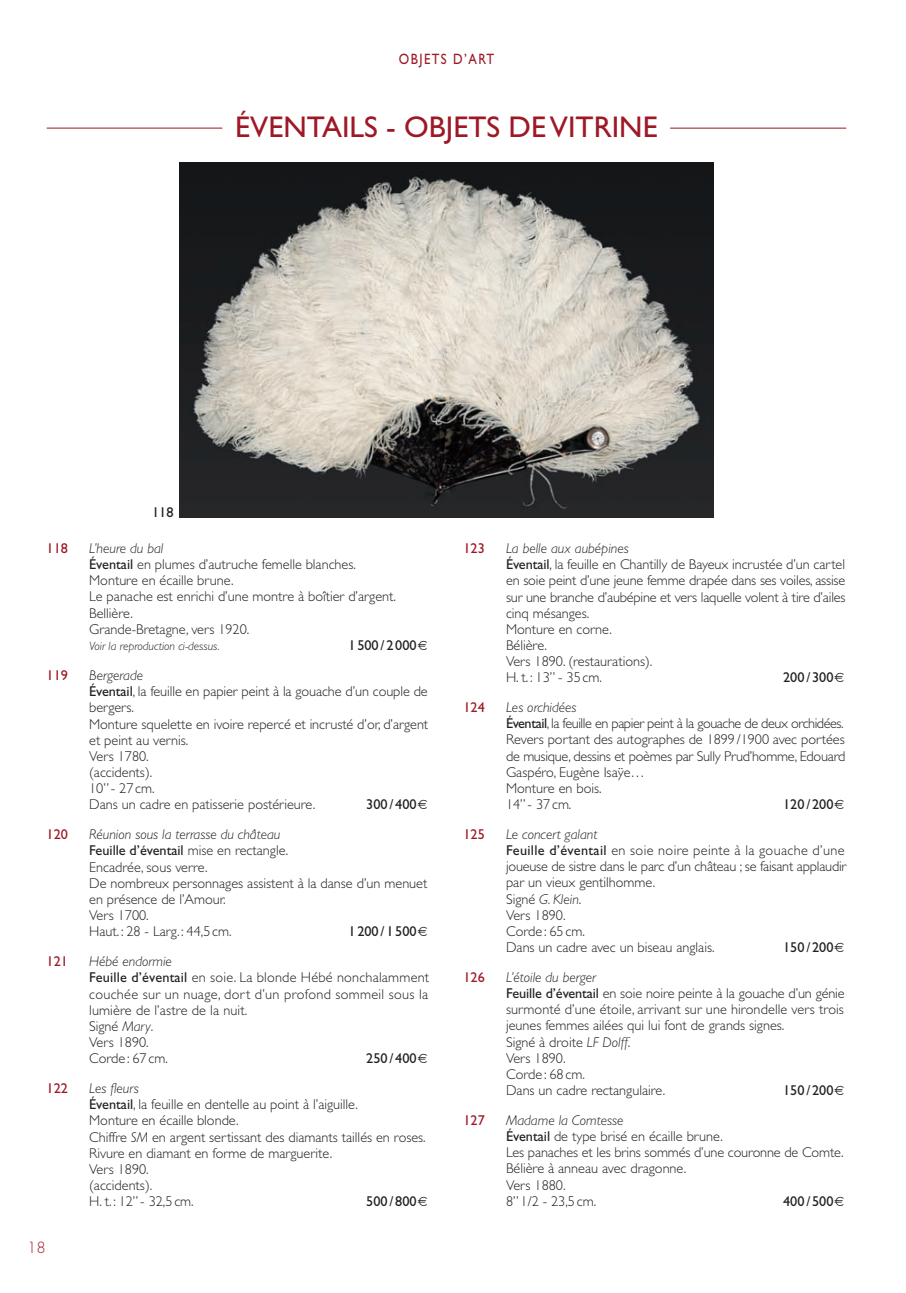
<style>
.page{position:relative;width:906px;height:1293px;background:#fff}
.page>*{position:absolute;margin:0;border:0;box-sizing:border-box;transform-origin:0 0}
.t1{font:30px "Gill Sans";color:#9e1825}
.t2{font:15px "Gill Sans";letter-spacing:.11em;color:#9e1825;scale:.85 1}
.t3{font:300 15px "Futura";color:#9e1825}
.t4{font:300 14.25px/16px "Gill Sans";color:#231f20}
.t5{font:14.25px "Gill Sans";color:#231f20}
.t6{font:14.25px "Gill Sans";color:#9e1825}
.t7{font:italic 300 12px "Gill Sans";color:#231f20}
.s1{font-style:italic}
.s2{font-weight:400}
</style>
<div class="page">
<hr style="left:47px;top:128px;width:175px;height:1px;background:#9e1825">
<hr style="left:670px;top:128px;width:176px;height:1px;background:#9e1825">
<img style="left:179px;top:163px;width:534px;height:354px">
<p class="t2" style="left:399px;top:54px;width:113px">OBJETS D’ART</p>
<h1 class="t1" style="left:235px;top:117px;width:424px">ÉVENTAILS - OBJETS DE VITRINE</h1>
<p class="t5" style="left:152px;top:507px;width:23px">118</p>
<p class="t6" style="left:47px;top:543px;width:23px">118</p>
<p class="t4" style="left:89px;top:542px;width:308px"><span class="s1">L’heure du bal<br></span><span class="s2">Éventail</span> en plumes d’autruche femelle blanches.<br>Monture en écaille brune.<br>Le panache est enrichi d’une montre à boîtier d’argent.<br>Bellière.<br>Grande-Bretagne, vers 1920.</p>
<p class="t7" style="left:89px;top:641px;width:132px">Voir la reproduction ci-dessus.</p>
<p class="t5" style="left:348px;top:640px;width:70px">1 500 / 2 000</p>
<p class="t6" style="left:47px;top:670px;width:23px">119</p>
<p class="t4" style="left:89px;top:669px;width:340px"><span class="s1">Bergerade<br></span><span class="s2">Éventail</span>, la feuille en papier peint à la gouache d’un couple de bergers.<br>Monture squelette en ivoire repercé et incrusté d’or, d’argent et peint au vernis.<br>Vers 1780.<br>(accidents).<br>10”- 27cm.<br>Dans un cadre en patisserie postérieure.</p>
<p class="t5" style="left:366px;top:799px;width:52px">300 / 400</p>
<p class="t6" style="left:47px;top:829px;width:23px">120</p>
<p class="t4" style="left:89px;top:828px;width:340px"><span class="s1">Réunion sous la terrasse du château<br></span><span class="s2">Feuille d’éventail</span> mise en rectangle.<br>Encadrée, sous verre.<br>De nombreux personnages assistent à la danse d’un menuet en présence de l’Amour.<br>Vers 1700.<br>Haut.: 28 - Larg.: 44,5cm.</p>
<p class="t5" style="left:348px;top:926px;width:70px">1 200 / 1 500</p>
<p class="t6" style="left:47px;top:956px;width:23px">121</p>
<p class="t4" style="left:89px;top:955px;width:341px"><span class="s1">Hébé endormie<br></span><span class="s2">Feuille d’éventail</span> en soie. La blonde Hébé nonchalamment couchée sur un nuage, dort d’un profond sommeil sous la lumière de l’astre de la nuit.<br>Signé <span class="s1">Mary</span>.<br>Vers 1890.<br>Corde: 67 cm.</p>
<p class="t5" style="left:366px;top:1052px;width:52px">250 / 400</p>
<p class="t6" style="left:47px;top:1083px;width:23px">122</p>
<p class="t4" style="left:89px;top:1082px;width:338px"><span class="s1">Les fleurs<br></span><span class="s2">Éventail</span>, la feuille en dentelle au point à l’aiguille.<br>Monture en écaille blonde.<br>Chiffre <span class="s1">SM</span> en argent sertissant des diamants taillés en roses.<br>Rivure en diamant en forme de marguerite.<br>Vers 1890.<br>(accidents).<br>H. t. : 12’’- 32,5cm.</p>
<p class="t5" style="left:366px;top:1195px;width:52px">500 / 800</p>
<p class="t3" style="left:27px;top:1240px;width:20px">18</p>
<p class="t6" style="left:463px;top:543px;width:23px">123</p>
<p class="t4" style="left:506px;top:542px;width:341px"><span class="s1">La belle aux aubépines<br></span><span class="s2">Éventail</span>, la feuille en Chantilly de Bayeux incrustée d’un cartel en soie peint d’une jeune femme drapée dans ses voiles, assise sur une branche d’aubépine et vers laquelle volent à tire d’ailes cinq mésanges.<br>Monture en corne.<br>Bélière.<br>Vers 1890. (restaurations).<br>H. t. : 13’’ - 35cm.</p>
<p class="t5" style="left:783px;top:672px;width:52px">200 / 300</p>
<p class="t6" style="left:463px;top:702px;width:23px">124</p>
<p class="t4" style="left:506px;top:701px;width:341px"><span class="s1">Les orchidées<br></span><span class="s2">Éventail</span>, la feuille en papier peint à la gouache de deux orchidées.<br>Revers portant des autographes de 1899/1900 avec portées de musique, dessins et poèmes par Sully Prud’homme, Edouard Gaspéro, Eugène Isaÿe…<br>Monture en bois.<br>14’’- 37 cm.</p>
<p class="t5" style="left:783px;top:799px;width:52px">120 / 200</p>
<p class="t6" style="left:463px;top:829px;width:23px">125</p>
<p class="t4" style="left:506px;top:828px;width:342px"><span class="s1">Le concert galant<br></span><span class="s2">Feuille d’éventail</span> en soie noire peinte à la gouache d’une joueuse de sistre dans le parc d’un château ; se faisant applaudir par un vieux gentilhomme.<br>Signé <span class="s1">G. Klein</span>.<br>Vers 1890.<br>Corde : 65 cm.<br>Dans un cadre avec un biseau anglais.</p>
<p class="t5" style="left:783px;top:941px;width:52px">150 / 200</p>
<p class="t6" style="left:463px;top:972px;width:23px">126</p>
<p class="t4" style="left:506px;top:971px;width:340px"><span class="s1">L’étoile du berger<br></span><span class="s2">Feuille d’éventail</span> en soie noire peinte à la gouache d’un génie surmonté d’une étoile, arrivant sur une hirondelle vers trois jeunes femmes ailées qui lui font de grands signes.<br>Signé à droite <span class="s1">LF Dolff</span>.<br>Vers 1890.<br>Corde : 68 cm.<br>Dans un cadre rectangulaire.</p>
<p class="t5" style="left:783px;top:1084px;width:52px">150 / 200</p>
<p class="t6" style="left:463px;top:1115px;width:23px">127</p>
<p class="t4" style="left:506px;top:1113px;width:339px"><span class="s1">Madame la Comtesse<br></span><span class="s2">Éventail</span> de type brisé en écaille brune.<br>Les panaches et les brins sommés d’une couronne de Comte.<br>Bélière à anneau avec dragonne.<br>Vers 1880.<br>8”1/2 - 23,5 cm.</p>
<p class="t5" style="left:783px;top:1195px;width:52px">400 / 500</p>
</div>
